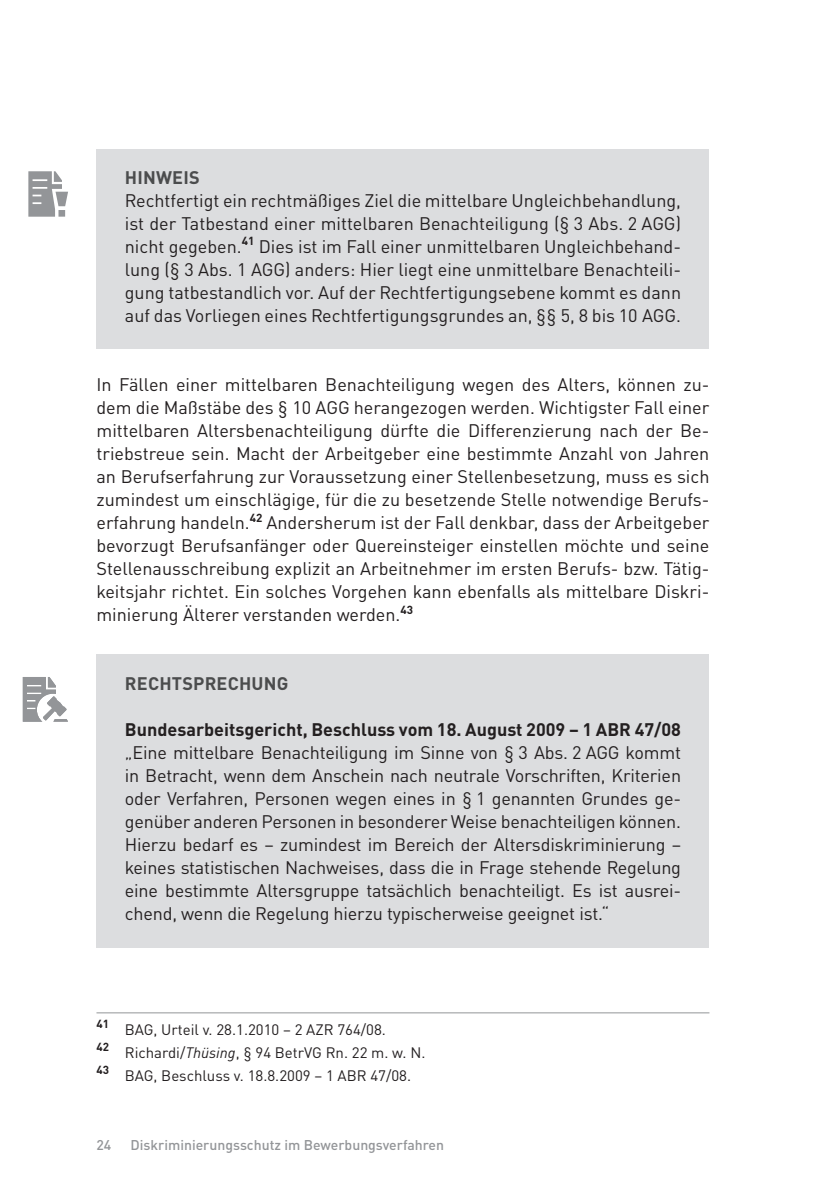
<style>
.page{position:relative;width:840px;height:1191px;background:#fff}
.page>*{position:absolute;margin:0;border:0;box-sizing:border-box;transform-origin:0 0}
.t1{font:18px/23px "DINOT";color:#231f20;text-align:justify}
.t2{font:700 18px "DINOT";color:#231f20}
.t3{font:700 18px "DINOT";letter-spacing:.01em;color:#4b4c4d}
.t4{font:15px "DINOT";color:#231f20}
.t5{font:500 14px "DINOT";color:#939598}
.t6{font:700 11.6px "DINOT";color:#231f20}
.s1{font-style:italic}
</style>
<div class="page">
<div style="left:96px;top:150px;width:613px;height:199px;background:#dcdddf"></div>
<div style="left:96px;top:654px;width:613px;height:40px;background:#dcdddf"></div>
<div style="left:96px;top:679px;width:613px;height:84px;background:#dcdddf"></div>
<div style="left:96px;top:702px;width:613px;height:245px;background:#dcdddf"></div>
<hr style="left:96px;top:1012px;width:613px;height:1px;background:#939598">
<svg style="left:28px;top:171px;width:40px;height:46px"></svg>
<div style="left:58px;top:210px;width:7px;height:7px;background:#939598"></div>
<svg style="left:23px;top:677px;width:45px;height:44px"></svg>
<p class="t3" style="left:125px;top:166px;width:76px">HINWEIS</p>
<p class="t1" style="left:125px;top:189px;width:557px">Rechtfertigt ein rechtmäßiges Ziel die mittelbare Ungleichbehandlung, ist der Tatbestand einer mittelbaren Benachteiligung (§ 3 Abs. 2 AGG) nicht gegeben.<sup>41</sup> Dies ist im Fall einer unmittelbaren Ungleichbehand&shy;lung (§ 3 Abs. 1 AGG) anders: Hier liegt eine unmittelbare Benachteili&shy;gung tatbestandlich vor. Auf der Rechtfertigungsebene kommt es dann auf das Vorliegen eines Rechtfertigungsgrundes an, §§ 5, 8 bis 10 AGG.</p>
<p class="t1" style="left:96px;top:373px;width:614px">In Fällen einer mittelbaren Benachteiligung wegen des Alters, können zu&shy;dem die Maßstäbe des § 10 AGG herangezogen werden. Wichtigster Fall einer mittelbaren Altersbenachteiligung dürfte die Differenzierung nach der Be&shy;triebstreue sein. Macht der Arbeitgeber eine bestimmte Anzahl von Jahren an Berufserfahrung zur Voraussetzung einer Stellenbesetzung, muss es sich zumindest um einschlägige, für die zu besetzende Stelle notwendige Berufs&shy;erfahrung handeln.<sup>42</sup> Andersherum ist der Fall denkbar, dass der Arbeitgeber bevorzugt Berufsanfänger oder Quereinsteiger einstellen möchte und seine Stellenausschreibung explizit an Arbeitnehmer im ersten Berufs- bzw. Tätig&shy;keitsjahr richtet. Ein solches Vorgehen kann ebenfalls als mittelbare Diskri&shy;minierung Älterer verstanden werden.<sup>43</sup></p>
<p class="t3" style="left:125px;top:672px;width:165px">RECHTSPRECHUNG</p>
<p class="t2" style="left:125px;top:718px;width:557px">Bundesarbeitsgericht, Beschluss vom 18. August 2009 – 1 ABR 47/08</p>
<p class="t1" style="left:125px;top:741px;width:557px">„Eine mittelbare Benachteiligung im Sinne von § 3 Abs. 2 AGG kommt in Betracht, wenn dem Anschein nach neutrale Vorschriften, Kriterien oder Verfahren, Personen wegen eines in § 1 genannten Grundes ge&shy;genüber anderen Personen in besonderer Weise benachteiligen können.<br>Hierzu bedarf es – zumindest im Bereich der Altersdiskriminierung – keines statistischen Nachweises, dass die in Frage stehende Regelung eine bestimmte Altersgruppe tatsächlich benachteiligt. Es ist ausrei&shy;chend, wenn die Regelung hierzu typischerweise geeignet ist.“</p>
<p class="t6" style="left:96px;top:1016px;width:14px">41</p>
<p class="t4" style="left:125px;top:1020px;width:262px">BAG, Urteil v. 28.1.2010 – 2 AZR 764/08.</p>
<p class="t6" style="left:96px;top:1039px;width:14px">42</p>
<p class="t4" style="left:125px;top:1043px;width:302px">Richardi/<span class="s1">Thüsing</span>, § 94 BetrVG Rn. 22 m. w. N.</p>
<p class="t6" style="left:96px;top:1062px;width:14px">43</p>
<p class="t4" style="left:125px;top:1066px;width:287px">BAG, Beschluss v. 18.8.2009 – 1 ABR 47/08.</p>
<p class="t5" style="left:96px;top:1136px;width:16px">24</p>
<p class="t5" style="left:130px;top:1136px;width:315px">Diskriminierungsschutz im Bewerbungsverfahren</p>
</div>
